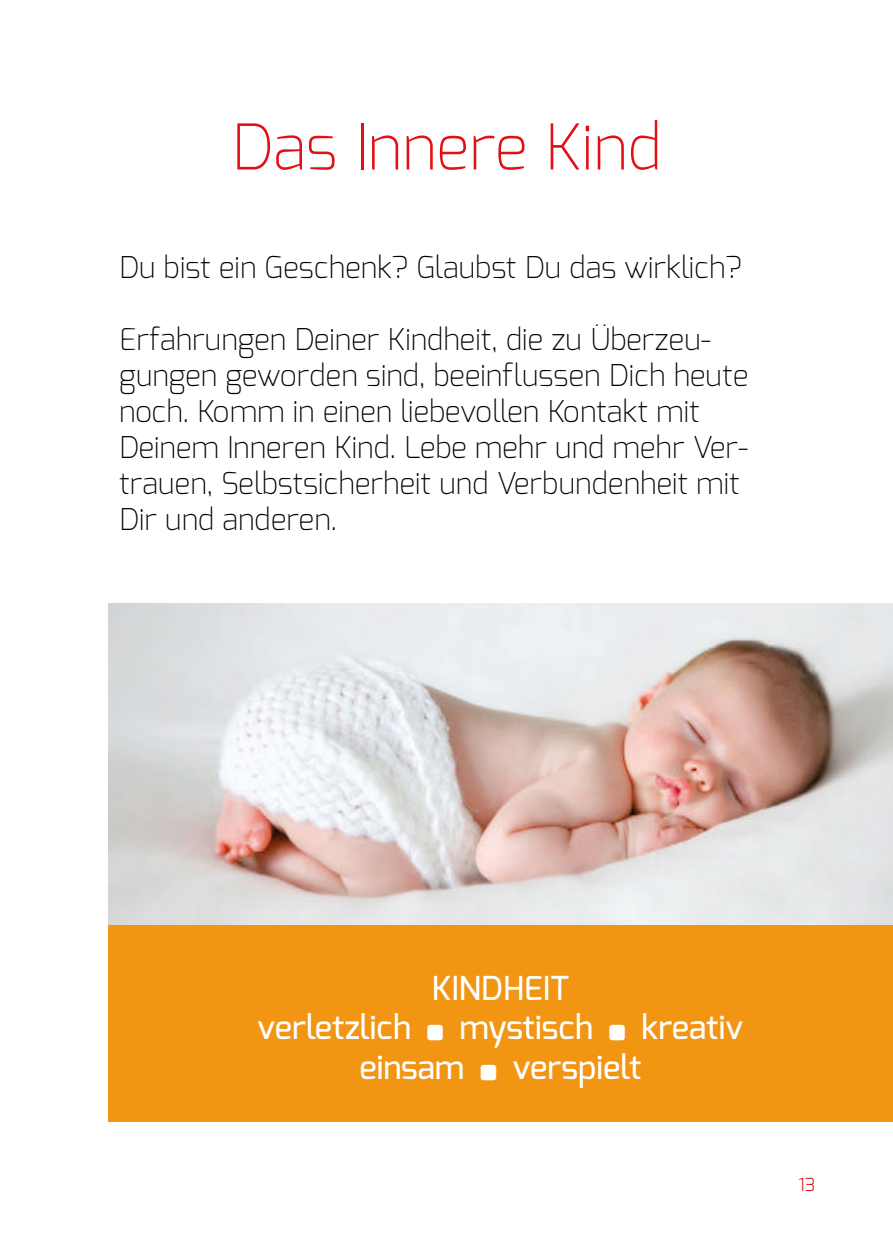
<style>
.page{position:relative;width:893px;height:1259px;background:#fff}
.page>*{position:absolute;margin:0;border:0;box-sizing:border-box;transform-origin:0 0}
.t1{font:200 63px "Exo";color:#e21014}
.t2{font:500 33px "Exo";color:#fff}
.t3{font:200 30px/36px "Exo";color:#000}
.t4{font:300 18px "Exo";color:#e21014}
</style>
<div class="page">
<div style="left:108px;top:924px;width:785px;height:197px;background:#f19512"></div>
<img style="left:108px;top:604px;width:785px;height:321px">
<h1 class="t1" style="left:231px;top:116px;width:432px">Das Innere Kind</h1>
<p class="t3" style="left:119px;top:251px;width:624px">Du bist ein Geschenk? Glaubst Du das wirklich?</p>
<p class="t3" style="left:119px;top:323px;width:631px">Erfahrungen Deiner Kindheit, die zu Überzeu&shy;gungen geworden sind, beeinflussen Dich heute noch. Komm in einen liebevollen Kontakt mit Deinem Inneren Kind. Lebe mehr und mehr Ver&shy;trauen, Selbstsicherheit und Verbundenheit mit Dir und anderen.</p>
<p class="t2" style="left:432px;top:970px;width:139px">KINDHEIT</p>
<p class="t2" style="left:258px;top:1009px;width:155px">verletzlich</p>
<p class="t2" style="left:459px;top:1009px;width:135px">mystisch</p>
<p class="t2" style="left:641px;top:1009px;width:103px">kreativ</p>
<p class="t2" style="left:359px;top:1049px;width:106px">einsam</p>
<p class="t2" style="left:513px;top:1049px;width:130px">verspielt</p>
<p class="t4" style="left:798px;top:1174px;width:19px">13</p>
</div>
